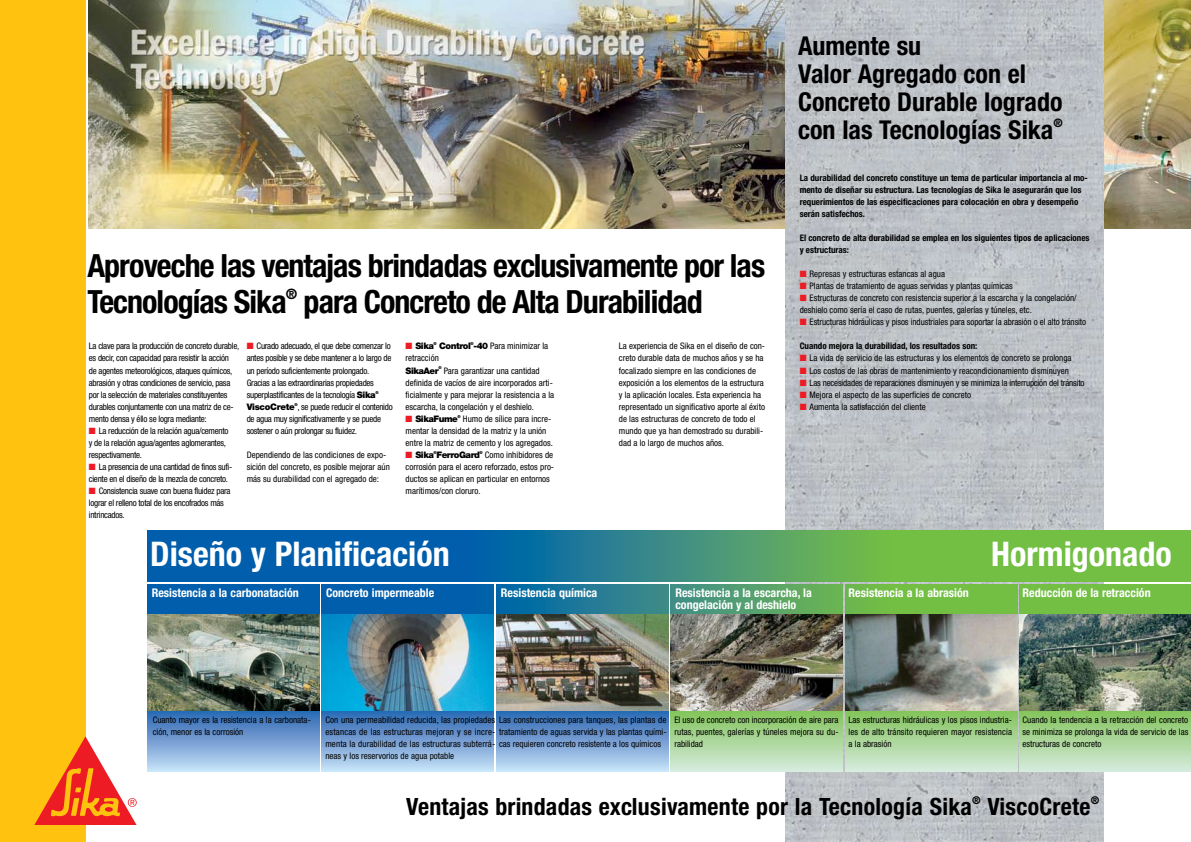
<style>
.page{position:relative;width:1191px;height:842px;background:#fff}
.page>*{position:absolute;margin:0;border:0;box-sizing:border-box;transform-origin:0 0}
.t1{font:700 condensed 34px "Helvetica Neue";color:#fff}
.t2{font:700 condensed 32px/36.1px "Helvetica Neue";letter-spacing:-.03em;color:#000}
.t3{font:700 condensed 26px/28px "Helvetica Neue";color:#000}
.t4{font:700 condensed 23.8px "Helvetica Neue";letter-spacing:.01em;color:#000}
.t5{font:700 condensed 14.4px "Helvetica Neue";color:#000}
.t6{font:700 condensed 12px/12px "Helvetica Neue";color:#fff}
.t7{font:700 condensed 11.7px "Helvetica Neue";color:#000}
.t8{font:700 condensed 10.7px "Helvetica Neue";color:#000}
.t9{font:condensed 9px/12px "Helvetica Neue";color:#000}
.t10{font:condensed 9px/12px "Helvetica Neue";letter-spacing:-.03em;color:#000}
.t11{font:700 condensed 9px/12px "Helvetica Neue";color:#000}
.t12{font:condensed 9px "Helvetica Neue";letter-spacing:-.02em;color:#000}
.t13{font:900 9px "Helvetica Neue";letter-spacing:-.05em;color:#000}
.t14{font:900 4.1px "Helvetica Neue";color:#000}
.s1{color:#ed1c24}
.s2{font-weight:900;font-stretch:normal}
</style>
<div class="page">
<img style="left:88px;top:0;width:1103px;height:229px">
<img style="left:785px;top:0;width:318px;height:842px">
<div style="left:1019px;top:584px;width:172px;height:30px;background:#72bf44"></div>
<div style="left:147px;top:584px;width:172px;height:30px;background:#005eac"></div>
<div style="left:322px;top:584px;width:171px;height:30px;background:#005eac"></div>
<div style="left:496px;top:584px;width:172px;height:30px;background:linear-gradient(to right,#0065a8,#418c87)"></div>
<div style="left:671px;top:584px;width:171px;height:30px;background:linear-gradient(to right,#408e87,#6bb552)"></div>
<div style="left:845px;top:584px;width:172px;height:30px;background:#72bf44"></div>
<svg style="left:147px;top:530px;width:1044px;height:51px;background:#388d7b"></svg>
<svg style="left:147px;top:711px;width:172px;height:60px;background:#77a1d4"></svg>
<svg style="left:845px;top:711px;width:172px;height:60px;background:#acd79b"></svg>
<svg style="left:1019px;top:711px;width:172px;height:60px;background:#abd79a"></svg>
<svg style="left:322px;top:711px;width:171px;height:60px;background:#77a1d4"></svg>
<svg style="left:496px;top:711px;width:172px;height:60px;background:#77a1d4"></svg>
<svg style="left:671px;top:711px;width:171px;height:60px;background:#acd79b"></svg>
<img style="left:147px;top:614px;width:172px;height:97px">
<img style="left:322px;top:614px;width:171px;height:97px">
<img style="left:496px;top:614px;width:172px;height:97px">
<img style="left:671px;top:614px;width:171px;height:97px">
<img style="left:845px;top:614px;width:172px;height:97px">
<img style="left:1019px;top:614px;width:172px;height:97px">
<div style="left:0;top:0;width:85px;height:842px;background:#ffc20e"></div>
<svg style="left:34px;top:736px;width:103px;height:89px"></svg>
<h3 class="t3" style="left:798px;top:31px;width:266px">Aumente su<br>Valor Agregado con el<br>Concreto Durable logrado con las Tecnologías Sika</h3>
<p class="t7" style="left:1053px;top:116px;width:11px">®</p>
<h2 class="t2" style="left:87px;top:247px;width:679px">Aproveche las ventajas brindadas exclusivamente por las<br>Tecnologías Sika</h2>
<h3 class="t5" style="left:286px;top:285px;width:13px">®</h3>
<h2 class="t2" style="left:304px;top:283px;width:401px">para Concreto de Alta Durabilidad</h2>
<p class="t10" style="left:89px;top:340px;width:152px">La clave para la producción de concreto durable, es decir, con capacidad para resistir la acción<br>de agentes meteorológicos, ataques químicos, abrasión y otras condiciones de servicio, pasa por la selección de materiales constituyentes durables conjuntamente con una matriz de ce&shy;mento densa y éllo se logra mediante:</p>
<p class="t10" style="left:89px;top:424px;width:141px"><span class="s1">■</span> La reducción de la relación agua/cemento y de la relación agua/agentes aglomerantes, respectivamente.</p>
<p class="t10" style="left:89px;top:461px;width:145px"><span class="s1">■</span> La presencia de una cantidad de finos sufi&shy;ciente en el diseño de la mezcla de concreto.</p>
<p class="t10" style="left:89px;top:485px;width:143px"><span class="s1">■</span> Consistencia suave con buena fluidez para lograr el relleno total de los encofrados más intrincados.</p>
<p class="t10" style="left:247px;top:340px;width:148px"><span class="s1">■</span> Curado adecuado, el que debe comenzar lo antes posible y se debe mantener a lo largo de un período suficientemente prolongado.<br>Gracias a las extraordinarias propiedades superplastificantes de la tecnología <span class="s2">Sika</span><sup>® </sup><span class="s2">ViscoCrete</span><sup>®</sup>, se puede reducir el contenido de agua muy significativamente y se puede sostener o aún prolongar su fluidez.</p>
<p class="t9" style="left:247px;top:449px;width:145px">Dependiendo de las condiciones de expo&shy;sición del concreto, es posible mejorar aún más su durabilidad con el agregado de:</p>
<p class="t9" style="left:405px;top:340px;width:150px"><span class="s1">■</span> <span class="s2">Sika</span><sup>®</sup> <span class="s2">Control</span><sup>®</sup><span class="s2">-40</span> Para minimizar la retracción<br><span class="s2">SikaAer</span><sup>®</sup> Para garantizar una cantidad definida de vacíos de aire incorporados arti&shy;ficialmente y para mejorar la resistencia a la escarcha, la congelación y el deshielo.</p>
<p class="t13" style="left:405px;top:413px;width:54px"><span class="s1">■</span> SikaFume</p>
<p class="t14" style="left:457px;top:414px;width:5px">®</p>
<p class="t9" style="left:405px;top:412px;width:149px;text-indent:57px">Humo de sílice para incre&shy;mentar la densidad de la matriz y la unión entre la matriz de cemento y los agregados.</p>
<p class="t13" style="left:405px;top:449px;width:76px"><span class="s1">■</span> Sika FerroGard</p>
<p class="t14" style="left:433px;top:450px;width:5px">®</p>
<p class="t14" style="left:479px;top:450px;width:5px">®</p>
<p class="t9" style="left:405px;top:449px;width:150px;text-indent:79px">Como inhibidores de corrosión para el acero reforzado, estos pro&shy;ductos se aplican en particular en entornos marítimos/con cloruro.</p>
<p class="t9" style="left:619px;top:340px;width:148px">La experiencia de Sika en el diseño de con&shy;creto durable data de muchos años y se ha focalizado siempre en las condiciones de exposición a los elementos de la estructura y la aplicación locales. Esta experiencia ha representado un significativo aporte al éxito de las estructuras de concreto de todo el mundo que ya han demostrado su durabili&shy;dad a lo largo de muchos años.</p>
<p class="t11" style="left:799px;top:171px;width:290px">La durabilidad del concreto constituye un tema de particular importancia al mo&shy;mento de diseñar su estructura. Las tecnologías de Sika le asegurarán que los requerimientos de las especificaciones para colocación en obra y desempeño serán satisfechos.</p>
<p class="t11" style="left:799px;top:232px;width:291px">El concreto de alta durabilidad se emplea en los siguientes tipos de aplicaciones y estructuras:</p>
<p class="t9" style="left:799px;top:268px;width:147px"><span class="s1">■</span> Represas y estructuras estancas al agua</p>
<p class="t9" style="left:799px;top:280px;width:214px"><span class="s1">■</span> Plantas de tratamiento de aguas servidas y plantas químicas</p>
<p class="t9" style="left:799px;top:292px;width:278px"><span class="s1">■</span> Estructuras de concreto con resistencia superior a la escarcha y la congelación/ deshielo como sería el caso de rutas, puentes, galerías y túneles, etc.</p>
<p class="t9" style="left:799px;top:316px;width:288px"><span class="s1">■</span> Estructuras hidráulicas y pisos industriales para soportar la abrasión o el alto tránsito</p>
<p class="t11" style="left:799px;top:340px;width:179px">Cuando mejora la durabilidad, los resultados son:</p>
<p class="t9" style="left:799px;top:352px;width:273px"><span class="s1">■</span> La vida de servicio de las estructuras y los elementos de concreto se prolonga</p>
<p class="t9" style="left:799px;top:364px;width:271px"><span class="s1">■</span> Los costos de las obras de mantenimiento y reacondicionamiento disminuyen</p>
<p class="t12" style="left:799px;top:377px;width:286px"><span class="s1">■</span> Las necesidades de reparaciones disminuyen y se minimiza la interrupción del tránsito</p>
<p class="t9" style="left:799px;top:388px;width:173px"><span class="s1">■</span> Mejora el aspecto de las superficies de concreto</p>
<p class="t9" style="left:799px;top:400px;width:128px"><span class="s1">■</span> Aumenta la satisfacción del cliente</p>
<h1 class="t1" style="left:150px;top:534px;width:301px">Diseño y Planificación</h1>
<h3 class="t6" style="left:152px;top:586px;width:149px">Resistencia a la carbonatación</h3>
<h3 class="t6" style="left:326px;top:586px;width:110px">Concreto impermeable</h3>
<h3 class="t6" style="left:501px;top:586px;width:98px">Resistencia química</h3>
<h3 class="t6" style="left:675px;top:586px;width:138px">Resistencia a la escarcha, la congelación y al deshielo</h3>
<h3 class="t6" style="left:848px;top:586px;width:122px">Resistencia a la abrasión</h3>
<h1 class="t1" style="left:991px;top:534px;width:182px">Hormigonado</h1>
<h3 class="t6" style="left:1022px;top:586px;width:130px">Reducción de la retracción</h3>
<p class="t9" style="left:153px;top:714px;width:160px">Cuanto mayor es la resistencia a la carbonata&shy;ción, menor es la corrosión</p>
<p class="t9" style="left:848px;top:714px;width:165px;text-align:justify">Las estructuras hidráulicas y los pisos industria&shy;les de alto tránsito requieren mayor resistencia a la abrasión</p>
<p class="t9" style="left:1022px;top:714px;width:167px;text-align:justify">Cuando la tendencia a la retracción del concreto se minimiza se prolonga la vida de servicio de las estructuras de concreto</p>
<p class="t9" style="left:325px;top:714px;width:343px;text-align:justify">Con una permeabilidad reducida, las propiedades Las construcciones para tanques, las plantas de estancas de las estructuras mejoran y se incre- tratamiento de aguas servida y las plantas quími&shy;menta la durabilidad de las estructuras subterrá- cas requieren concreto resistente a los químicos</p>
<p class="t9" style="left:674px;top:714px;width:166px;text-align:justify">El uso de concreto con incorporación de aire para rutas, puentes, galerías y túneles mejora su du&shy;rabilidad</p>
<p class="t9" style="left:325px;top:750px;width:130px">neas y los reservorios de agua potable</p>
<h3 class="t4" style="left:406px;top:792px;width:567px">Ventajas brindadas exclusivamente por la Tecnología Sika</h3>
<p class="t8" style="left:972px;top:794px;width:10px">®</p>
<h3 class="t4" style="left:987px;top:792px;width:105px">ViscoCrete</h3>
<p class="t8" style="left:1090px;top:794px;width:10px">®</p>
</div>
